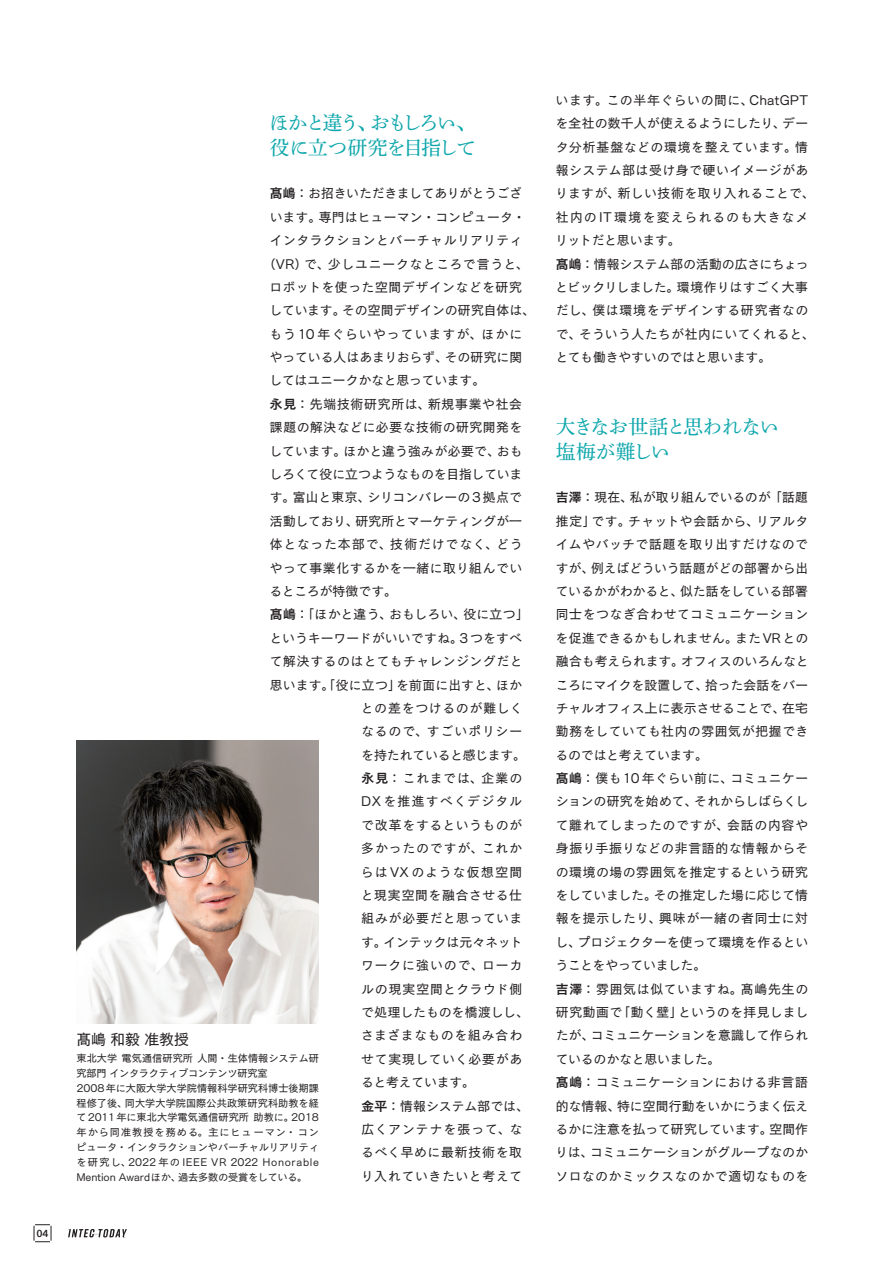
<style>
.page{position:relative;width:893px;height:1263px;background:#fff}
.page>*{position:absolute;margin:0;border:0;box-sizing:border-box;transform-origin:0 0}
.vol15_特集1_本文小見出し_N{font:19.65px/25.5px "Shuei Min Pr 6 N M";letter-spacing:-.08em;color:#0fa7ac}
.vol15_特集1_本文小見出し_N-2{font:19.65px/25.5px "Shuei Min Pr 6 N M";letter-spacing:-.045em;color:#0fa7ac}
.vol15_特集1_プロフィルお名前{font:14.85px "New Cezanne Pro N M";letter-spacing:-.01em;color:#231f20}
.vol15_特集1_本文12Q_N{font:12.75px/23.4px "New Cezanne Pro N M";letter-spacing:.03em;color:#231f20;text-align:justify}
.vol15_特集1_本文12Q_N-2{font:12.75px/23.4px "New Cezanne Pro N M";letter-spacing:.06em;color:#231f20}
.vol15_特集1_本文12Q_N-3{font:12.75px/23.4px "New Cezanne Pro N M";letter-spacing:.055em;color:#231f20}
.vol15_特集1_本文12Q_N-4{font:12.75px "New Cezanne Pro N M";color:#231f20}
.vol15_特集1_本文12Q_N-5{font:12.75px "New Cezanne Pro N M";letter-spacing:-.005em;color:#231f20}
.vol15_特集1_本文12Q_N-6{font:12.75px "New Cezanne Pro N M";letter-spacing:-.01em;color:#231f20}
.vol15_特集1_本文12Q_N-7{font:12.75px "New Cezanne Pro N M";letter-spacing:.09em;color:#231f20}
.vol15_特集1_本文12Q_N-8{font:12.75px "New Cezanne Pro N M";letter-spacing:.085em;color:#231f20}
.INTEC_CAP_9_5Q_N{font:10.05px/14.9px "New Cezanne Pro N M";letter-spacing:-.01em;color:#231f20}
.t1{font:600 10.05px "Avenir Next";color:#231f20}
.s1{font-family:"New Cezanne Pro N DB"}
</style>
<div class="page">
<img style="left:77px;top:740px;width:242px;height:283px">
<svg style="left:34px;top:1224px;width:18px;height:18px"></svg>
<svg style="left:68px;top:1229px;width:59px;height:9px"></svg>
<p class="t1" style="left:36px;top:1225px;width:14px">04</p>
<p class="vol15_特集1_本文小見出し_N" style="left:269px;top:107px;width:208px">ほかと違う、おもしろい、役に立つ研究を目指して</p>
<p class="vol15_特集1_本文12Q_N-6" style="left:270px;top:182px;width:254px"><span class="s1">髙嶋</span>：お招きいただきましてありがとうござ</p>
<p class="vol15_特集1_本文12Q_N" style="left:270px;top:204px;width:257px">います。専門はヒューマン・コンピュータ・</p>
<p class="vol15_特集1_本文12Q_N" style="left:270px;top:227px;width:254px">インタラクションとバーチャルリアリティ</p>
<p class="vol15_特集1_本文12Q_N-3" style="left:263px;top:250px;width:267px">（VR）で、少しユニークなところで言うと、</p>
<p class="vol15_特集1_本文12Q_N" style="left:270px;top:274px;width:254px">ロボットを使った空間デザインなどを研究</p>
<p class="vol15_特集1_本文12Q_N-4" style="left:269px;top:299px;width:267px">しています。その空間デザインの研究自体は、</p>
<p class="vol15_特集1_本文12Q_N-7" style="left:270px;top:323px;width:254px">もう10 年ぐらいやっていますが、ほかに</p>
<p class="vol15_特集1_本文12Q_N-4" style="left:270px;top:346px;width:254px">やっている人はあまりおらず、その研究に関</p>
<p class="vol15_特集1_本文12Q_N-5" style="left:269px;top:369px;width:217px">してはユニークかなと思っています。</p>
<p class="vol15_特集1_本文12Q_N" style="left:269px;top:391px;width:255px"><span class="s1">永見</span>：先端技術研究所は、新規事業や社会課題の解決などに必要な技術の研究開発をしています。ほかと違う強みが必要で、おもしろくて役に立つようなものを目指しています。富山と東京、シリコンバレーの3拠点で活動しており、研究所とマーケティングが一体となった本部で、技術だけでなく、どうやって事業化するかを一緒に取り組んでいるところが特徴です。</p>
<p class="vol15_特集1_本文12Q_N" style="left:270px;top:601px;width:260px"><span class="s1">髙嶋</span>：「ほかと違う、おもしろい、役に立つ」</p>
<p class="vol15_特集1_本文12Q_N" style="left:269px;top:625px;width:254px">というキーワードがいいですね。3つをすべ</p>
<p class="vol15_特集1_本文12Q_N" style="left:270px;top:648px;width:254px">て解決するのはとてもチャレンジングだと</p>
<p class="vol15_特集1_本文12Q_N" style="left:270px;top:671px;width:254px">思います。「役に立つ」を前面に出すと、ほか</p>
<p class="vol15_特集1_本文12Q_N-2" style="left:361px;top:695px;width:163px">との差をつけるのが難しく</p>
<p class="vol15_特集1_本文12Q_N-8" style="left:361px;top:720px;width:163px">なるので、すごいポリシー</p>
<p class="vol15_特集1_本文12Q_N-5" style="left:361px;top:743px;width:166px">を持たれていると感じます。</p>
<p class="vol15_特集1_本文12Q_N-2" style="left:361px;top:765px;width:169px"><span class="s1">永見</span>：これまでは、企業の<br>DXを推進すべくデジタルで改革をするというものが多かったのですが、これからはVXのような仮想空間と現実空間を融合させる仕組みが必要だと思っています。インテックは元々ネットワークに強いので、ローカルの現実空間とクラウド側で処理したものを橋渡しし、さまざまなものを組み合わせて実現していく必要があると考えています。</p>
<p class="vol15_特集1_本文12Q_N-3" style="left:361px;top:1092px;width:169px"><span class="s1">金平</span>：情報システム部では、広くアンテナを張って、なるべく早めに最新技術を取り入れていきたいと考えて</p>
<p class="vol15_特集1_プロフィルお名前" style="left:76px;top:1026px;width:114px">髙嶋 和毅 准教授</p>
<p class="INTEC_CAP_9_5Q_N" style="left:76px;top:1049px;width:244px">東北大学 電気通信研究所 人間・生体情報システム研究部門 インタラクティブコンテンツ研究室</p>
<p class="INTEC_CAP_9_5Q_N" style="left:76px;top:1079px;width:244px;text-align:justify">2008年に大阪大学大学院情報科学研究科博士後期課程修了後、同大学大学院国際公共政策研究科助教を経て2011年に東北大学電気通信研究所 助教に。2018年から同准教授を務める。主にヒューマン・コンピュータ・インタラクションやバーチャルリアリティを研究し、2022 年の IEEE VR 2022 Honorable Mention Awardほか、過去多数の受賞をしている。</p>
<p class="vol15_特集1_本文12Q_N" style="left:555px;top:87px;width:261px;text-align:left">います。この半年ぐらいの間に、ChatGPTを全社の数千人が使えるようにしたり、データ分析基盤などの環境を整えています。情報システム部は受け身で硬いイメージがありますが、新しい技術を取り入れることで、社内のIT 環境を変えられるのも大きなメリットだと思います。</p>
<p class="vol15_特集1_本文12Q_N" style="left:555px;top:250px;width:261px;text-align:left"><span class="s1">髙嶋</span>：情報システム部の活動の広さにちょっとビックリしました。環境作りはすごく大事だし、僕は環境をデザインする研究者なので、そういう人たちが社内にいてくれると、とても働きやすいのではと思います。</p>
<p class="vol15_特集1_本文小見出し_N-2" style="left:556px;top:411px;width:225px">大きなお世話と思われない塩梅が難しい</p>
<p class="vol15_特集1_本文12Q_N" style="left:555px;top:484px;width:254px"><span class="s1">吉澤</span>：現在、私が取り組んでいるのが 「話題推定」です。チャットや会話から、リアルタイムやバッチで話題を取り出すだけなのですが、例えばどういう話題がどの部署から出ているかがわかると、似た話をしている部署同士をつなぎ合わせてコミュニケーションを促進できるかもしれません。またVRとの融合も考えられます。オフィスのいろんなところにマイクを設置して、拾った会話をバーチャルオフィス上に表示させることで、在宅勤務をしていても社内の雰囲気が把握できるのではと考えています。</p>
<p class="vol15_特集1_本文12Q_N" style="left:555px;top:765px;width:254px"><span class="s1">髙嶋</span>：僕も10 年ぐらい前に、コミュニケーションの研究を始めて、それからしばらくして離れてしまったのですが、会話の内容や身振り手振りなどの非言語的な情報からその環境の場の雰囲気を推定するという研究をしていました。その推定した場に応じて情報を提示したり、興味が一緒の者同士に対し、プロジェクターを使って環境を作るということをやっていました。</p>
<p class="vol15_特集1_本文12Q_N" style="left:556px;top:975px;width:254px"><span class="s1">吉澤</span>：雰囲気は似ていますね。髙嶋先生の研究動画で「動く壁」というのを拝見しましたが、コミュニケーションを意識して作られているのかなと思いました。</p>
<p class="vol15_特集1_本文12Q_N" style="left:555px;top:1069px;width:254px"><span class="s1">髙嶋</span>：コミュニケーションにおける非言語的な情報、特に空間行動をいかにうまく伝えるかに注意を払って研究しています。空間作りは、コミュニケーションがグループなのかソロなのかミックスなのかで適切なものを</p>
</div>
